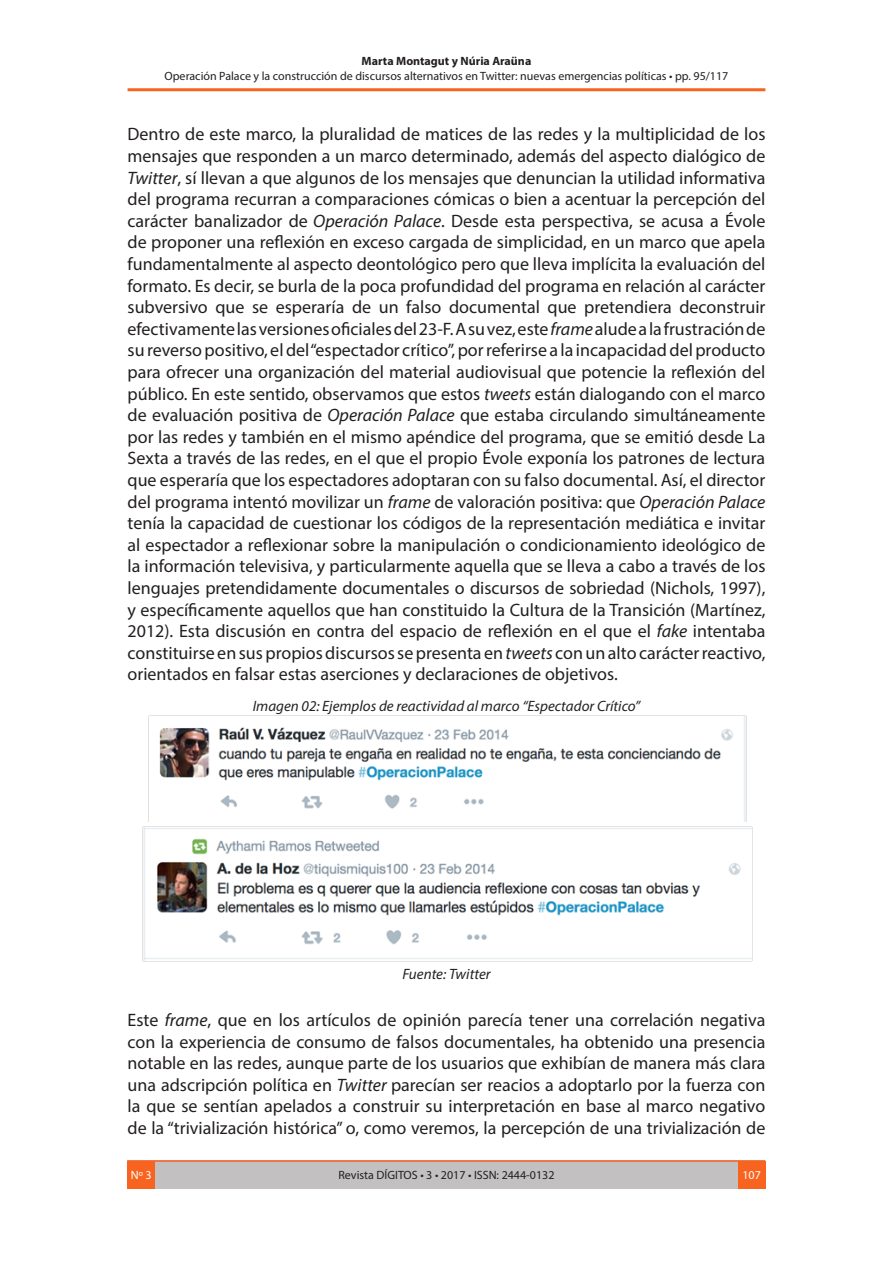
<style>
.page{position:relative;width:893px;height:1263px;background:#fff}
.page>*{position:absolute;margin:0;border:0;box-sizing:border-box;transform-origin:0 0}
.t1{font:18px/21.6px "Myriad Pro";color:#231f20;text-align:justify}
.t2{font:italic 15px "Myriad Pro";color:#222}
.t3{font:12px "Myriad Pro";color:#231f20}
.t4{font:700 12px "Myriad Pro";color:#231f20}
.t5{font:12px "Myriad Pro";color:#fff}
.s1{font-style:italic}
</style>
<div class="page">
<div style="left:128px;top:1160px;width:637px;height:29px;background:#c2c0c1"></div>
<hr style="left:128px;top:1160px;width:637px;height:2px;background:#f86420">
<hr style="left:128px;top:88px;width:637px;height:3px;background:#f86420">
<div style="left:128px;top:1161px;width:27px;height:27px;background:#f86420"></div>
<div style="left:738px;top:1161px;width:27px;height:27px;background:#f86420"></div>
<img style="left:149px;top:715px;width:597px;height:107px">
<img style="left:142px;top:826px;width:611px;height:135px">
<p class="t4" style="left:362px;top:53px;width:171px">Marta Montagut y Núria Araüna</p>
<p class="t3" style="left:165px;top:68px;width:565px">Operación Palace y la construcción de discursos alternativos en Twitter: nuevas emergencias políticas • pp. 95/117</p>
<p class="t1" style="left:128px;top:123px;width:639px">Dentro de este marco, la pluralidad de matices de las redes y la multiplicidad de los mensajes que responden a un marco determinado, además del aspecto dialógico de <span class="s1">Twitter</span>, sí llevan a que algunos de los mensajes que denuncian la utilidad informativa del programa recurran a comparaciones cómicas o bien a acentuar la percepción del carácter banalizador de <span class="s1">Operación Palace</span>. Desde esta perspectiva, se acusa a Évole de proponer una reflexión en exceso cargada de simplicidad, en un marco que apela fundamentalmente al aspecto deontológico pero que lleva implícita la evaluación del formato. Es decir, se burla de la poca profundidad del programa en relación al carácter subversivo que se esperaría de un falso documental que pretendiera deconstruir efectivamente las versiones oficiales del 23-F. A su vez, este <span class="s1">frame</span> alude a la frustración de su reverso positivo, el del “espectador crítico”, por referirse a la incapacidad del producto para ofrecer una organización del material audiovisual que potencie la reflexión del público. En este sentido, observamos que estos <span class="s1">tweets</span> están dialogando con el marco de evaluación positiva de <span class="s1">Operación Palace</span> que estaba circulando simultáneamente por las redes y también en el mismo apéndice del programa, que se emitió desde La Sexta a través de las redes, en el que el propio Évole exponía los patrones de lectura que esperaría que los espectadores adoptaran con su falso documental. Así, el director del programa intentó movilizar un <span class="s1">frame</span> de valoración positiva: que <span class="s1">Operación Palace </span>tenía la capacidad de cuestionar los códigos de la representación mediática e invitar al espectador a reflexionar sobre la manipulación o condicionamiento ideológico de la información televisiva, y particularmente aquella que se lleva a cabo a través de los lenguajes pretendidamente documentales o discursos de sobriedad (Nichols, 1997), y específicamente aquellos que han constituido la Cultura de la Transición (Martínez, 2012). Esta discusión en contra del espacio de reflexión en el que el <span class="s1">fake</span> intentaba constituirse en sus propios discursos se presenta en <span class="s1">tweets</span> con un alto carácter reactivo, orientados en falsar estas aserciones y declaraciones de objetivos.</p>
<p class="t2" style="left:253px;top:697px;width:389px">Imagen 02: Ejemplos de reactividad al marco “Espectador Crítico”</p>
<p class="t2" style="left:402px;top:965px;width:90px">Fuente: Twitter</p>
<p class="t1" style="left:128px;top:1009px;width:639px">Este <span class="s1">frame</span>, que en los artículos de opinión parecía tener una correlación negativa con la experiencia de consumo de falsos documentales, ha obtenido una presencia notable en las redes, aunque parte de los usuarios que exhibían de manera más clara una adscripción política en <span class="s1">Twitter</span> parecían ser reacios a adoptarlo por la fuerza con la que se sentían apelados a construir su interpretación en base al marco negativo de la “trivialización histórica” o, como veremos, la percepción de una trivialización de</p>
<p class="t3" style="left:338px;top:1167px;width:218px">Revista DÍGITOS • 3 • 2017 • ISSN: 2444-0132</p>
<p class="t5" style="left:131px;top:1168px;width:22px">Nº 3</p>
<p class="t5" style="left:742px;top:1168px;width:20px">107</p>
</div>
